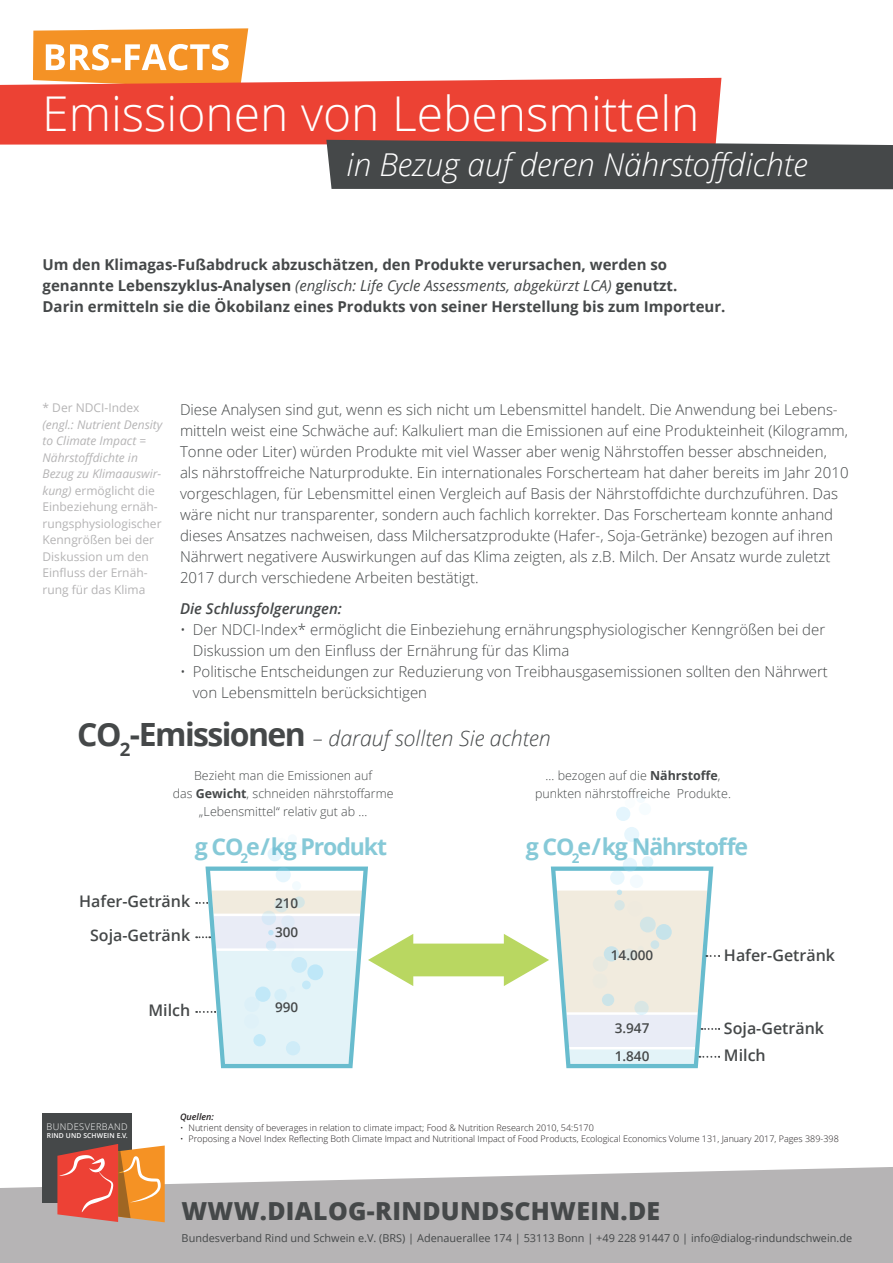
<style>
.page{position:relative;width:893px;height:1263px;background:#fff}
.page>*{position:absolute;margin:0;border:0;box-sizing:border-box;transform-origin:0 0}
.t1{font:300 48px "Open Sans";color:#fff}
.t2{font:italic 300 31.5px "Open Sans";color:#fff}
.t3{font:800 24.9px "Open Sans";letter-spacing:.015em;color:#454849}
.t4{font:700 23.1px "Open Sans";letter-spacing:-.05em;color:#68bcce}
.t5{font:italic 300 21.3px "Open Sans";color:#454849}
.t6{font:600 16.05px/27.9px "Open Sans";color:#454849}
.t7{font:300 15px/21px "Open Sans";color:#454849}
.Vorlauf{font:700 15px/21px "Open Sans";color:#454849}
.t8{font:italic 600 15px "Open Sans";color:#454849}
.t9{font:600 13.5px/27.9px "Open Sans";color:#454849}
.t10{font:300 12.45px/17.9px "Open Sans";color:#454849;text-align:center}
.BRS_Erklärung{font:12px/16.5px "Open Sans";color:#b5b4b5}
.t11{font:10.95px "Open Sans";color:#454849}
.t12{font:300 9.15px "Open Sans";letter-spacing:.045em;color:#fff}
.Quelle{font:300 9px "Open Sans";color:#231f20}
.Quelle-2{font:italic 600 9px "Open Sans";color:#231f20}
.t13{font:600 6.75px "Open Sans";letter-spacing:.02em;color:#fff}
.s1{font-weight:400;font-style:italic}
.s2{font-style:italic}
.s3{font-weight:700;font-style:normal;font-size:31.95px}
.s4{font-weight:700}
</style>
<div class="page">
<svg style="left:0;top:1166px;width:893px;height:97px;background:#bdbbbc"></svg>
<div style="left:43px;top:1114px;width:89px;height:89px;background:#454849"></div>
<svg style="left:57px;top:1144px;width:108px;height:78px;background:#e07045"></svg>
<div style="left:0;top:78px;width:721px;height:67px;background:#ec4234"></div>
<div style="left:326px;top:140px;width:567px;height:49px;background:#454849"></div>
<div style="left:406px;top:943px;width:105px;height:33px;background:#b9d761"></div>
<div style="left:268px;top:847px;width:14px;height:14px;background:#e4f5fd;border-radius:50%"></div>
<div style="left:276px;top:838px;width:11px;height:10px;background:#fafdfe;border-radius:50%"></div>
<div style="left:288px;top:834px;width:9px;height:9px;background:#f4fbfe;border-radius:50%"></div>
<div style="left:290px;top:843px;width:13px;height:12px;background:#f6fcfe;border-radius:50%"></div>
<div style="left:623px;top:858px;width:14px;height:14px;background:#e5f5fd;border-radius:50%"></div>
<div style="left:642px;top:856px;width:11px;height:12px;background:#e0f4fc;border-radius:50%"></div>
<div style="left:640px;top:841px;width:10px;height:9px;background:#f3fbfe;border-radius:50%"></div>
<div style="left:624px;top:827px;width:15px;height:15px;background:#e7f6fd;border-radius:50%"></div>
<div style="left:616px;top:807px;width:14px;height:14px;background:#e4f5fd;border-radius:50%"></div>
<div style="left:625px;top:797px;width:10px;height:11px;background:#fafdfe;border-radius:50%"></div>
<div style="left:636px;top:794px;width:9px;height:9px;background:#f4fbfe;border-radius:50%"></div>
<div style="left:639px;top:803px;width:12px;height:12px;background:#f6fcfe;border-radius:50%"></div>
<svg style="left:196px;top:866px;width:217px;height:202px"></svg>
<svg style="left:504px;top:866px;width:216px;height:202px"></svg>
<svg style="left:33px;top:28px;width:215px;height:61px"></svg>
<p class="t1" style="left:42px;top:81px;width:659px">Emissionen von Lebensmitteln</p>
<p class="t2" style="left:346px;top:143px;width:463px">in Bezug auf deren Nährstoffdichte</p>
<p class="Vorlauf" style="left:43px;top:254px;width:684px">Um den Klimagas-Fußabdruck abzuschätzen, den Produkte verursachen, werden so genannte Lebenszyklus-Analysen <span class="s1">(englisch: Life Cycle Assessments, abgekürzt LCA)</span> genutzt.<br>Darin ermitteln sie die Ökobilanz eines Produkts von seiner Herstellung bis zum Importeur.</p>
<p class="BRS_Erklärung" style="left:43px;top:399px;width:121px">* Der NDCI-Index <span class="s2">(engl.: Nutrient Density to Climate Impact =<br>Nährstoffdichte in<br>Bezug zu Klimaauswir&shy;kung)</span> ermöglicht die<br>Einbeziehung ernäh&shy;rungsphysiologischer<br>Kenngrößen bei der<br>Diskussion um den<br>Einfluss der Ernäh&shy;rung für das Klima</p>
<p class="t7" style="left:180px;top:398px;width:670px">Diese Analysen sind gut, wenn es sich nicht um Lebensmittel handelt. Die Anwendung bei Lebens&shy;mitteln weist eine Schwäche auf: Kalkuliert man die Emissionen auf eine Produkteinheit (Kilogramm, Tonne oder Liter) würden Produkte mit viel Wasser aber wenig Nährstoffen besser abschneiden, als nährstoffreiche Naturprodukte. Ein internationales Forscherteam hat daher bereits im Jahr 2010 vorgeschlagen, für Lebensmittel einen Vergleich auf Basis der Nährstoffdichte durchzuführen. Das wäre nicht nur transparenter, sondern auch fachlich korrekter. Das Forscherteam konnte anhand dieses Ansatzes nachweisen, dass Milchersatzprodukte (Hafer-, Soja-Getränke) bezogen auf ihren Nährwert negativere Auswirkungen auf das Klima zeigten, als z.B. Milch. Der Ansatz wurde zuletzt 2017 durch verschiedene Arbeiten bestätigt.</p>
<p class="t8" style="left:180px;top:598px;width:163px">Die Schlussfolgerungen:</p>
<p class="t7" style="left:193px;top:619px;width:634px;text-indent:-13px">• Der NDCI-Index* ermöglicht die Einbeziehung ernährungsphysiologischer Kenngrößen bei der<br>Diskussion um den Einfluss der Ernährung für das Klima</p>
<p class="t7" style="left:193px;top:661px;width:637px;text-indent:-13px">• Politische Entscheidungen zur Reduzierung von Treibhausgasemissionen sollten den Nährwert von Lebensmitteln berücksichtigen</p>
<p class="t5" style="left:77px;top:723px;width:475px"><span class="s3">CO</span><sub>2</sub><span class="s3">-Emissionen</span> – darauf sollten Sie achten</p>
<p class="t10" style="left:173px;top:766px;width:222px">Bezieht man die Emissionen auf<br>das <span class="s4">Gewicht</span>, schneiden nährstoffarme „Lebensmittel“ relativ gut ab …</p>
<p class="t10" style="left:535px;top:766px;width:197px">… bezogen auf die <span class="s4">Nährstoffe</span>, punkten nährstoffreiche Produkte.</p>
<h3 class="t4" style="left:195px;top:830px;width:194px">g CO<sub>2</sub>e/kg Produkt</h3>
<h3 class="t4" style="left:526px;top:830px;width:224px">g CO<sub>2</sub>e/kg Nährstoffe</h3>
<p class="t6" style="left:79px;top:887px;width:113px">Hafer-Getränk</p>
<p class="t9" style="left:275px;top:889px;width:25px">210</p>
<p class="t6" style="left:90px;top:921px;width:102px">Soja-Getränk</p>
<p class="t9" style="left:275px;top:918px;width:25px">300</p>
<p class="t6" style="left:148px;top:996px;width:43px">Milch</p>
<p class="t9" style="left:275px;top:993px;width:25px">990</p>
<p class="t9" style="left:611px;top:941px;width:44px">14.000</p>
<p class="t9" style="left:615px;top:1014px;width:36px">3.947<br>1.840</p>
<p class="t6" style="left:724px;top:940px;width:113px">Hafer-Getränk</p>
<p class="t6" style="left:724px;top:1013px;width:102px">Soja-Getränk<br>Milch</p>
<p class="t12" style="left:47px;top:1120px;width:82px">BUNDESVERBAND</p>
<p class="t13" style="left:47px;top:1131px;width:82px">RIND UND SCHWEIN E.V.</p>
<p class="Quelle-2" style="left:180px;top:1111px;width:35px">Quellen:</p>
<p class="Quelle" style="left:180px;top:1121px;width:415px">• Nutrient density of beverages in relation to climate impact; Food &amp; Nutrition Research 2010, 54:5170</p>
<p class="Quelle" style="left:180px;top:1132px;width:660px">• Proposing a Novel Index Reflecting Both Climate Impact and Nutritional Impact of Food Products, Ecological Economics Volume 131, January 2017, Pages 389-398</p>
<h3 class="t3" style="left:181px;top:1192px;width:480px">WWW.DIALOG-RINDUNDSCHWEIN.DE</h3>
<p class="t11" style="left:182px;top:1230px;width:672px">Bundesverband Rind und Schwein e.V. (BRS) | Adenauerallee 174 | 53113 Bonn | +49 228 91447 0 | info@dialog-rindundschwein.de</p>
</div>
